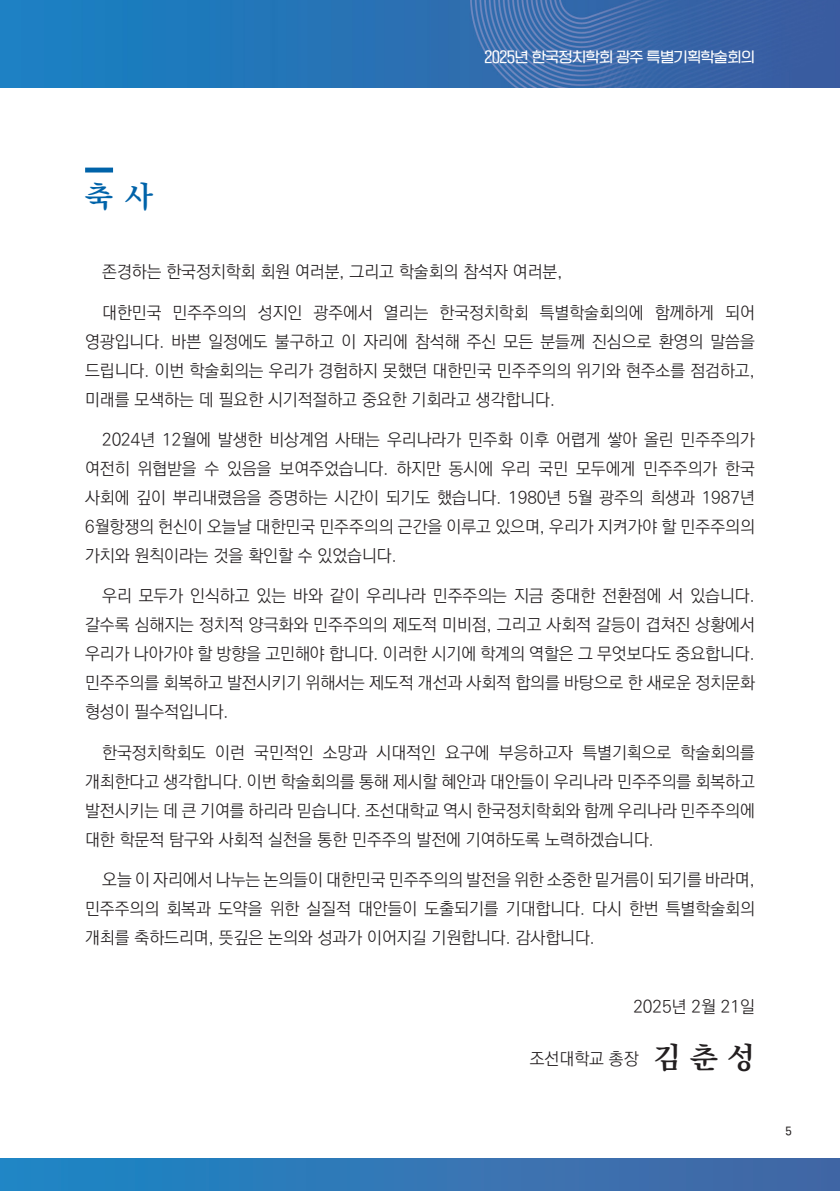
<style>
.page{position:relative;width:840px;height:1191px;background:#fff}
.page>*{position:absolute;margin:0;border:0;box-sizing:border-box;transform-origin:0 0}
.t1{font:700 29.6px "Ko Pub World Batang";color:#0063a9}
.t2{font:300 17px/29px "Ko Pub World Dotum";color:#231f20;text-align:justify}
.t3{font:14px "SD Gyeokdong G204 Rg";letter-spacing:-.04em;color:#fff}
.t4{font:12px "SD Gt Neo Cond e Md";color:#231f20}
.s1{font-family:"Ko Pub World Batang";font-weight:700;font-size:29.6px}
</style>
<div class="page">
<img style="left:0;top:0;width:839px;height:88px">
<div style="left:0;top:1158px;width:839px;height:33px;background:linear-gradient(to right,#1d87c6,#4766a4)"></div>
<hr style="left:0;top:1158px;width:1px;height:33px;background:#2086c6">
<hr style="left:85px;top:168px;width:28px;height:4px;background:#0063a9">
<p class="t3" style="left:484px;top:50px;width:271px">2025년 한국정치학회 광주 특별기획학술회의</p>
<p class="t1" style="left:85px;top:175px;width:69px">축 사</p>
<p class="t2" style="left:102px;top:258px;width:461px">존경하는 한국정치학회 회원 여러분, 그리고 학술회의 참석자 여러분,</p>
<p class="t2" style="left:85px;top:298px;width:670px;text-indent:17px">대한민국 민주주의의 성지인 광주에서 열리는 한국정치학회 특별학술회의에 함께하게 되어 영광입니다. 바쁜 일정에도 불구하고 이 자리에 참석해 주신 모든 분들께 진심으로 환영의 말씀을 드립니다. 이번 학술회의는 우리가 경험하지 못했던 대한민국 민주주의의 위기와 현주소를 점검하고, 미래를 모색하는 데 필요한 시기적절하고 중요한 기회라고 생각합니다.</p>
<p class="t2" style="left:85px;top:426px;width:670px;text-indent:17px">2024년 12월에 발생한 비상계엄 사태는 우리나라가 민주화 이후 어렵게 쌓아 올린 민주주의가 여전히 위협받을 수 있음을 보여주었습니다. 하지만 동시에 우리 국민 모두에게 민주주의가 한국 사회에 깊이 뿌리내렸음을 증명하는 시간이 되기도 했습니다. 1980년 5월 광주의 희생과 1987년 6월항쟁의 헌신이 오늘날 대한민국 민주주의의 근간을 이루고 있으며, 우리가 지켜가야 할 민주주의의 가치와 원칙이라는 것을 확인할 수 있었습니다.</p>
<p class="t2" style="left:85px;top:582px;width:670px;text-indent:17px">우리 모두가 인식하고 있는 바와 같이 우리나라 민주주의는 지금 중대한 전환점에 서 있습니다. 갈수록 심해지는 정치적 양극화와 민주주의의 제도적 미비점, 그리고 사회적 갈등이 겹쳐진 상황에서 우리가 나아가야 할 방향을 고민해야 합니다. 이러한 시기에 학계의 역할은 그 무엇보다도 중요합니다. 민주주의를 회복하고 발전시키기 위해서는 제도적 개선과 사회적 합의를 바탕으로 한 새로운 정치문화 형성이 필수적입니다.</p>
<p class="t2" style="left:85px;top:738px;width:670px;text-indent:17px">한국정치학회도 이런 국민적인 소망과 시대적인 요구에 부응하고자 특별기획으로 학술회의를 개최한다고 생각합니다. 이번 학술회의를 통해 제시할 혜안과 대안들이 우리나라 민주주의를 회복하고 발전시키는 데 큰 기여를 하리라 믿습니다. 조선대학교 역시 한국정치학회와 함께 우리나라 민주주의에 대한 학문적 탐구와 사회적 실천을 통한 민주주의 발전에 기여하도록 노력하겠습니다.</p>
<p class="t2" style="left:85px;top:866px;width:670px;text-indent:17px">오늘 이 자리에서 나누는 논의들이 대한민국 민주주의의 발전을 위한 소중한 밑거름이 되기를 바라며, 민주주의의 회복과 도약을 위한 실질적 대안들이 도출되기를 기대합니다. 다시 한번 특별학술회의 개최를 축하드리며, 뜻깊은 논의와 성과가 이어지길 기원합니다. 감사합니다.</p>
<p class="t2" style="left:633px;top:993px;width:123px">2025년 2월 21일</p>
<p class="t2" style="left:529px;top:1044px;width:226px">조선대학교 총장 <span class="s1">김 춘 성</span></p>
<p class="t4" style="left:784px;top:1125px;width:8px">5</p>
</div>
